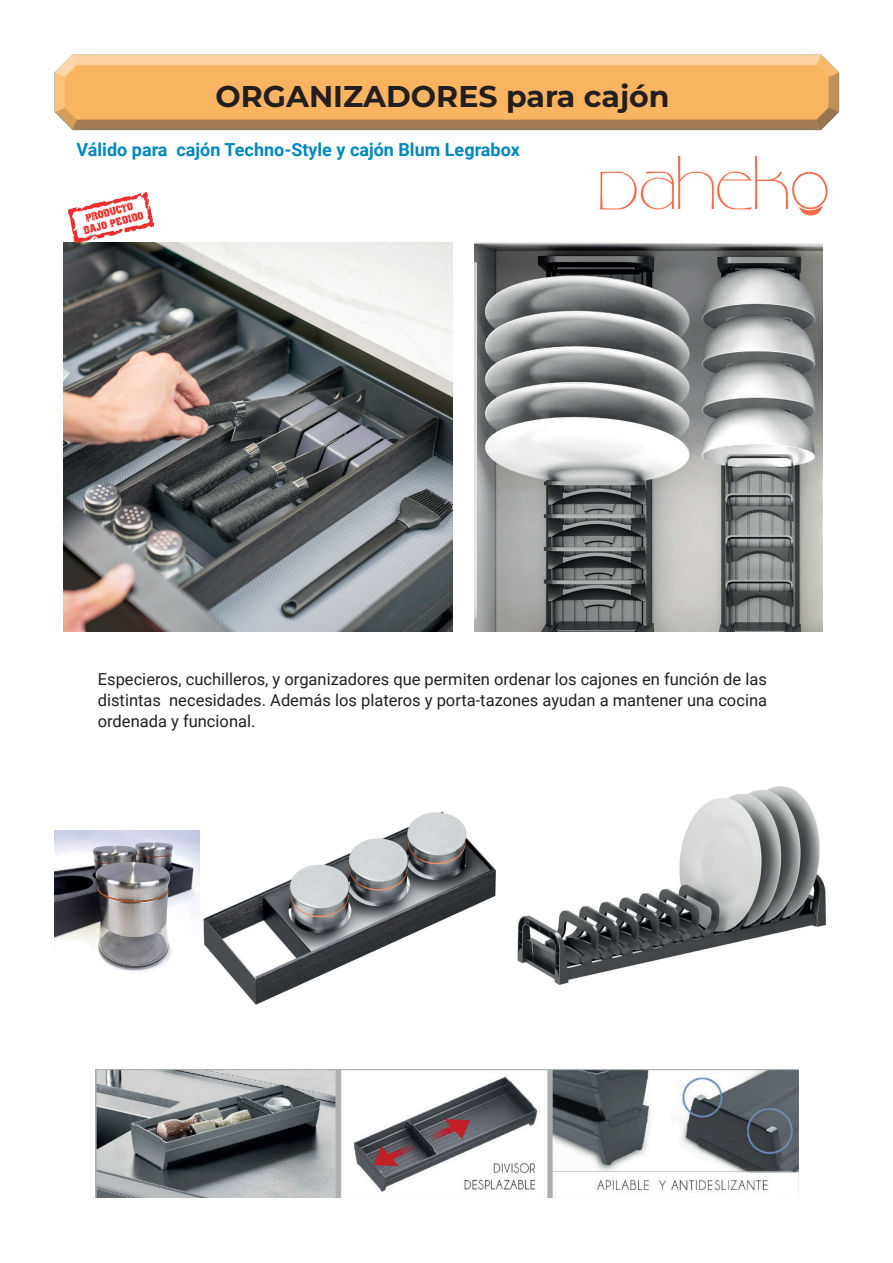
<style>
.page{position:relative;width:893px;height:1263px;background:#fff}
.page>*{position:absolute;margin:0;border:0;box-sizing:border-box;transform-origin:0 0}
.t1{font:700 30px "Montserrat";color:#231f20}
.t2{font:700 18px "Roboto";color:#0087bd}
.t3{font:16.5px/21px "Roboto";color:#231f20;text-align:justify}
</style>
<div class="page">
<img style="left:63px;top:242px;width:389px;height:389px">
<img style="left:600px;top:155px;width:228px;height:61px">
<div style="left:52px;top:50px;width:788px;height:63px;background:#fff;opacity:.75"></div>
<div style="left:52px;top:70px;width:788px;height:60px;background:#231f20;opacity:.75"></div>
<img style="left:68px;top:193px;width:86px;height:49px">
<img style="left:96px;top:1069px;width:703px;height:128px">
<img style="left:474px;top:242px;width:348px;height:389px">
<img style="left:54px;top:831px;width:146px;height:140px">
<img style="left:203px;top:811px;width:292px;height:194px">
<img style="left:517px;top:786px;width:309px;height:199px">
<h1 class="t1" style="left:216px;top:76px;width:456px">ORGANIZADORES para cajón</h1>
<p class="t2" style="left:77px;top:137px;width:445px">Válido para cajón Techno-Style y cajón Blum Legrabox</p>
<p class="t3" style="left:98px;top:668px;width:671px">Especieros, cuchilleros, y organizadores que permiten ordenar los cajones en función de las distintas necesidades. Además los plateros y porta-tazones ayudan a mantener una cocina ordenada y funcional.</p>
</div>
